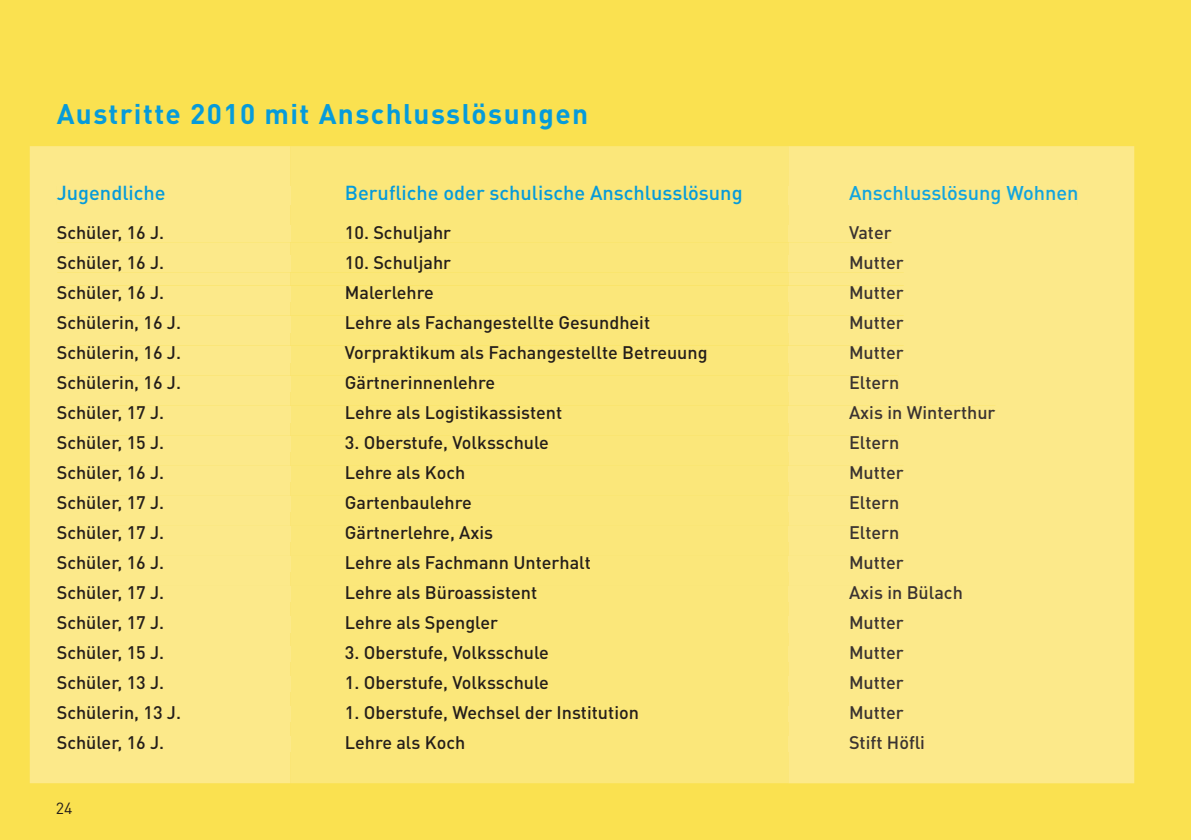
<style>
.page{position:relative;width:1191px;height:840px;background:#fff}
.page>*{position:absolute;margin:0;border:0;box-sizing:border-box;transform-origin:0 0}
.t1{font:700 28px "DIN Pro";letter-spacing:.05em;color:#069bda}
.t2{font:500 20px "DIN Pro";color:#12a4de}
.t3{font:500 18px "DIN Pro";color:#3a3331}
.t4{font:16px "DIN Pro";color:#241e1b}
</style>
<div class="page">
<div style="left:0;top:0;width:1191px;height:839px;background:#fae150"></div>
<div style="left:290px;top:146px;width:498px;height:636px;background:#fbe77a"></div>
<div style="left:290px;top:186px;width:498px;height:18px;background:#fbe77a"></div>
<div style="left:290px;top:225px;width:498px;height:17px;background:#fbe77a"></div>
<div style="left:290px;top:255px;width:498px;height:17px;background:#fbe77a"></div>
<div style="left:290px;top:285px;width:498px;height:16px;background:#fbe77a"></div>
<div style="left:290px;top:315px;width:498px;height:17px;background:#fbe77a"></div>
<div style="left:290px;top:345px;width:498px;height:17px;background:#fbe77a"></div>
<div style="left:290px;top:375px;width:498px;height:16px;background:#fbe77a"></div>
<div style="left:290px;top:405px;width:498px;height:17px;background:#fbe77a"></div>
<div style="left:290px;top:435px;width:498px;height:16px;background:#fbe77a"></div>
<div style="left:290px;top:465px;width:498px;height:16px;background:#fbe77a"></div>
<div style="left:290px;top:495px;width:498px;height:16px;background:#fbe77a"></div>
<div style="left:290px;top:525px;width:498px;height:16px;background:#fbe77a"></div>
<div style="left:290px;top:555px;width:498px;height:16px;background:#fbe77a"></div>
<div style="left:290px;top:585px;width:498px;height:16px;background:#fbe77a"></div>
<div style="left:290px;top:615px;width:498px;height:17px;background:#fbe77a"></div>
<div style="left:290px;top:645px;width:498px;height:16px;background:#fbe77a"></div>
<div style="left:290px;top:675px;width:498px;height:16px;background:#fbe77a"></div>
<div style="left:290px;top:705px;width:498px;height:16px;background:#fbe77a"></div>
<div style="left:290px;top:735px;width:498px;height:16px;background:#fbe77a"></div>
<div style="left:30px;top:146px;width:260px;height:636px;background:#fce98a"></div>
<div style="left:57px;top:186px;width:233px;height:18px;background:#fce98a"></div>
<div style="left:57px;top:225px;width:233px;height:17px;background:#fce98a"></div>
<div style="left:57px;top:255px;width:233px;height:17px;background:#fce98a"></div>
<div style="left:57px;top:285px;width:233px;height:16px;background:#fce98a"></div>
<div style="left:57px;top:315px;width:233px;height:17px;background:#fce98a"></div>
<div style="left:57px;top:345px;width:233px;height:17px;background:#fce98a"></div>
<div style="left:57px;top:375px;width:233px;height:16px;background:#fce98a"></div>
<div style="left:57px;top:405px;width:233px;height:17px;background:#fce98a"></div>
<div style="left:57px;top:435px;width:233px;height:16px;background:#fce98a"></div>
<div style="left:57px;top:465px;width:233px;height:16px;background:#fce98a"></div>
<div style="left:57px;top:495px;width:233px;height:16px;background:#fce98a"></div>
<div style="left:57px;top:525px;width:233px;height:16px;background:#fce98a"></div>
<div style="left:57px;top:555px;width:233px;height:16px;background:#fce98a"></div>
<div style="left:57px;top:585px;width:233px;height:16px;background:#fce98a"></div>
<div style="left:57px;top:615px;width:233px;height:17px;background:#fce98a"></div>
<div style="left:57px;top:645px;width:233px;height:16px;background:#fce98a"></div>
<div style="left:57px;top:675px;width:233px;height:16px;background:#fce98a"></div>
<div style="left:57px;top:705px;width:233px;height:16px;background:#fce98a"></div>
<div style="left:57px;top:735px;width:233px;height:16px;background:#fce98a"></div>
<div style="left:788px;top:146px;width:346px;height:636px;background:#fce98a"></div>
<div style="left:788px;top:186px;width:289px;height:18px;background:#fce98a"></div>
<div style="left:788px;top:225px;width:103px;height:17px;background:#fce98a"></div>
<div style="left:788px;top:255px;width:115px;height:17px;background:#fce98a"></div>
<div style="left:788px;top:285px;width:115px;height:16px;background:#fce98a"></div>
<div style="left:788px;top:315px;width:115px;height:17px;background:#fce98a"></div>
<div style="left:788px;top:345px;width:115px;height:17px;background:#fce98a"></div>
<div style="left:788px;top:375px;width:110px;height:16px;background:#fce98a"></div>
<div style="left:788px;top:405px;width:207px;height:17px;background:#fce98a"></div>
<div style="left:788px;top:435px;width:110px;height:16px;background:#fce98a"></div>
<div style="left:788px;top:465px;width:115px;height:16px;background:#fce98a"></div>
<div style="left:788px;top:495px;width:110px;height:16px;background:#fce98a"></div>
<div style="left:788px;top:525px;width:110px;height:16px;background:#fce98a"></div>
<div style="left:788px;top:555px;width:115px;height:16px;background:#fce98a"></div>
<div style="left:788px;top:585px;width:173px;height:16px;background:#fce98a"></div>
<div style="left:788px;top:615px;width:115px;height:17px;background:#fce98a"></div>
<div style="left:788px;top:645px;width:115px;height:16px;background:#fce98a"></div>
<div style="left:788px;top:675px;width:115px;height:16px;background:#fce98a"></div>
<div style="left:788px;top:705px;width:115px;height:16px;background:#fce98a"></div>
<div style="left:788px;top:735px;width:135px;height:16px;background:#fce98a"></div>
<h1 class="t1" style="left:57px;top:94px;width:533px">Austritte 2010 mit Anschlusslösungen</h1>
<p class="t2" style="left:57px;top:179px;width:110px">Jugendliche</p>
<p class="t2" style="left:345px;top:179px;width:399px">Berufliche oder schulische Anschlusslösung</p>
<p class="t2" style="left:849px;top:179px;width:231px">Anschlusslösung Wohnen</p>
<p class="t3" style="left:57px;top:220px;width:109px">Schüler, 16 J.</p>
<p class="t3" style="left:345px;top:220px;width:108px">10. Schuljahr</p>
<p class="t3" style="left:849px;top:220px;width:44px">Vater</p>
<p class="t3" style="left:57px;top:250px;width:109px">Schüler, 16 J.</p>
<p class="t3" style="left:345px;top:250px;width:108px">10. Schuljahr</p>
<p class="t3" style="left:849px;top:250px;width:56px">Mutter</p>
<p class="t3" style="left:57px;top:280px;width:109px">Schüler, 16 J.</p>
<p class="t3" style="left:345px;top:280px;width:91px">Malerlehre</p>
<p class="t3" style="left:849px;top:280px;width:56px">Mutter</p>
<p class="t3" style="left:57px;top:310px;width:126px">Schülerin, 16 J.</p>
<p class="t3" style="left:345px;top:310px;width:307px">Lehre als Fachangestellte Gesundheit</p>
<p class="t3" style="left:849px;top:310px;width:56px">Mutter</p>
<p class="t3" style="left:57px;top:340px;width:126px">Schülerin, 16 J.</p>
<p class="t3" style="left:345px;top:340px;width:364px">Vorpraktikum als Fachangestellte Betreuung</p>
<p class="t3" style="left:849px;top:340px;width:56px">Mutter</p>
<p class="t3" style="left:57px;top:370px;width:126px">Schülerin, 16 J.</p>
<p class="t3" style="left:345px;top:370px;width:152px">Gärtnerinnenlehre</p>
<p class="t3" style="left:849px;top:370px;width:52px">Eltern</p>
<p class="t3" style="left:57px;top:400px;width:109px">Schüler, 17 J.</p>
<p class="t3" style="left:345px;top:400px;width:219px">Lehre als Logistikassistent</p>
<p class="t3" style="left:849px;top:400px;width:148px">Axis in Winterthur</p>
<p class="t3" style="left:57px;top:430px;width:109px">Schüler, 15 J.</p>
<p class="t3" style="left:345px;top:430px;width:206px">3. Oberstufe, Volksschule</p>
<p class="t3" style="left:849px;top:430px;width:52px">Eltern</p>
<p class="t3" style="left:57px;top:460px;width:109px">Schüler, 16 J.</p>
<p class="t3" style="left:345px;top:460px;width:122px">Lehre als Koch</p>
<p class="t3" style="left:849px;top:460px;width:56px">Mutter</p>
<p class="t3" style="left:57px;top:490px;width:109px">Schüler, 17 J.</p>
<p class="t3" style="left:345px;top:490px;width:128px">Gartenbaulehre</p>
<p class="t3" style="left:849px;top:490px;width:52px">Eltern</p>
<p class="t3" style="left:57px;top:520px;width:109px">Schüler, 17 J.</p>
<p class="t3" style="left:345px;top:520px;width:150px">Gärtnerlehre, Axis</p>
<p class="t3" style="left:849px;top:520px;width:52px">Eltern</p>
<p class="t3" style="left:57px;top:550px;width:109px">Schüler, 16 J.</p>
<p class="t3" style="left:345px;top:550px;width:248px">Lehre als Fachmann Unterhalt</p>
<p class="t3" style="left:849px;top:550px;width:56px">Mutter</p>
<p class="t3" style="left:57px;top:580px;width:109px">Schüler, 17 J.</p>
<p class="t3" style="left:345px;top:580px;width:194px">Lehre als Büroassistent</p>
<p class="t3" style="left:849px;top:580px;width:115px">Axis in Bülach</p>
<p class="t3" style="left:57px;top:610px;width:109px">Schüler, 17 J.</p>
<p class="t3" style="left:345px;top:610px;width:155px">Lehre als Spengler</p>
<p class="t3" style="left:849px;top:610px;width:56px">Mutter</p>
<p class="t3" style="left:57px;top:640px;width:109px">Schüler, 15 J.</p>
<p class="t3" style="left:345px;top:640px;width:206px">3. Oberstufe, Volksschule</p>
<p class="t3" style="left:849px;top:640px;width:56px">Mutter</p>
<p class="t3" style="left:57px;top:670px;width:109px">Schüler, 13 J.</p>
<p class="t3" style="left:345px;top:670px;width:206px">1. Oberstufe, Volksschule</p>
<p class="t3" style="left:849px;top:670px;width:56px">Mutter</p>
<p class="t3" style="left:57px;top:700px;width:126px">Schülerin, 13 J.</p>
<p class="t3" style="left:345px;top:700px;width:296px">1. Oberstufe, Wechsel der Institution</p>
<p class="t3" style="left:849px;top:700px;width:56px">Mutter</p>
<p class="t3" style="left:57px;top:730px;width:109px">Schüler, 16 J.</p>
<p class="t3" style="left:345px;top:730px;width:122px">Lehre als Koch</p>
<p class="t3" style="left:849px;top:730px;width:78px">Stift Höfli</p>
<p class="t4" style="left:56px;top:797px;width:18px">24</p>
</div>
